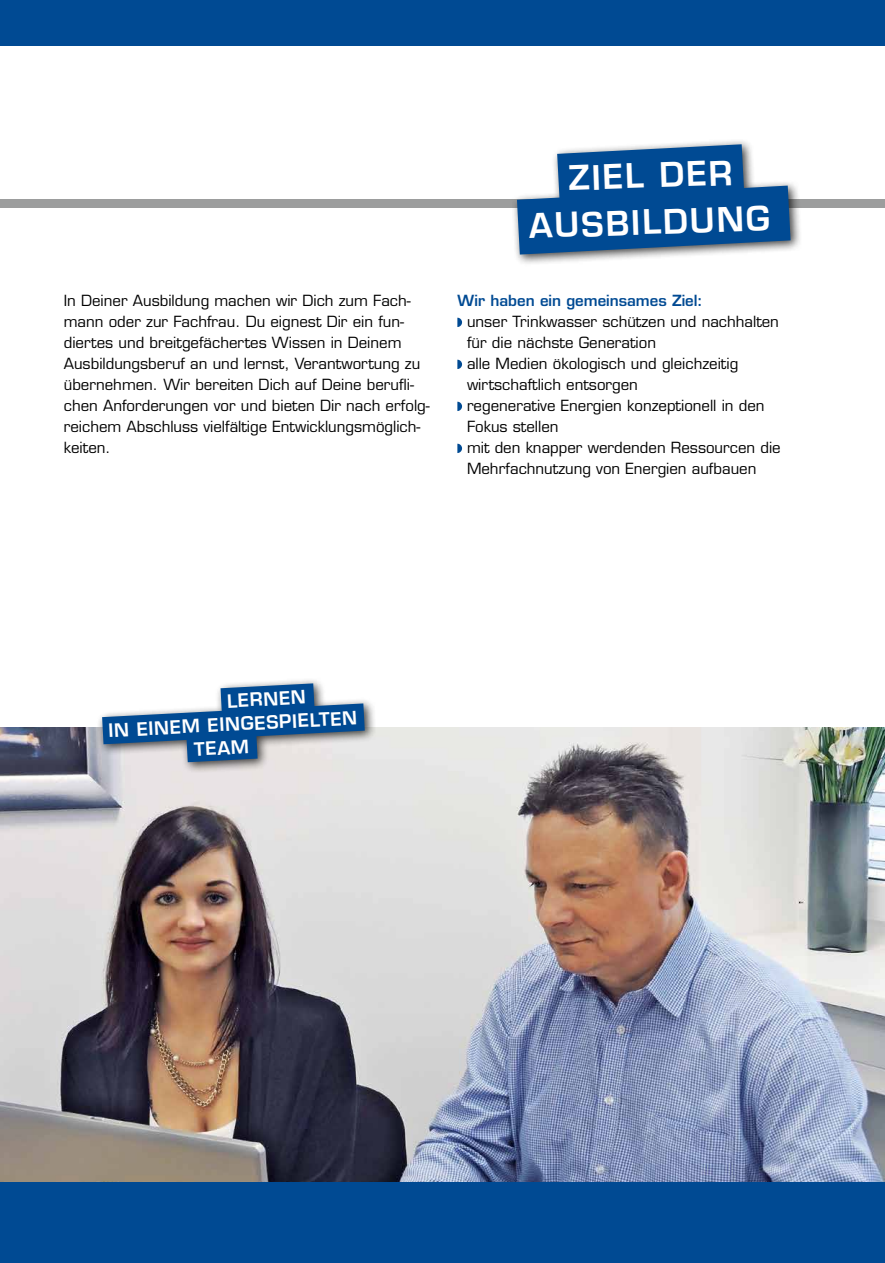
<style>
.page{position:relative;width:885px;height:1263px;background:#fff}
.page>*{position:absolute;margin:0;border:0;box-sizing:border-box;transform-origin:0 0}
.t1{font:600 33px/46.5px "Eurostile";color:#fff;text-align:center}
.t2{font:600 18px "Eurostile";color:#fff}
.t3{font:15px/21px "Eurostile";color:#000}
.t4{font:600 15px "Eurostile";color:#004a93}
</style>
<div class="page">
<div style="left:0;top:199px;width:884px;height:9px;background:#9c9d9d"></div>
<img style="left:0;top:727px;width:884px;height:455px">
<div style="left:0;top:1182px;width:884px;height:81px;background:#004a93"></div>
<svg style="left:457px;top:318px;width:5px;height:9px"></svg>
<svg style="left:457px;top:360px;width:5px;height:9px"></svg>
<svg style="left:457px;top:402px;width:5px;height:9px"></svg>
<svg style="left:457px;top:444px;width:5px;height:9px"></svg>
<div style="left:511px;top:139px;width:291px;height:128px;background:#000;opacity:.75"></div>
<svg style="left:517px;top:144px;width:273px;height:111px;background:#376fa6"></svg>
<div style="left:96px;top:677px;width:280px;height:97px;background:#000;opacity:.75"></div>
<svg style="left:102px;top:683px;width:263px;height:79px"></svg>
<div style="left:0;top:0;width:884px;height:45px;background:#004a93"></div>
<h1 class="t1" style="left:526px;top:156px;width:242px;rotate:-2deg">ZIEL DER<br>AUSBILDUNG</h1>
<p class="t3" style="left:64px;top:290px;width:367px">In Deiner Ausbildung machen wir Dich zum Fach&shy;mann oder zur Fachfrau. Du eignest Dir ein fun&shy;diertes und breitgefächertes Wissen in Deinem Ausbildungsberuf an und lernst, Verantwortung zu übernehmen. Wir bereiten Dich auf Deine berufli&shy;chen Anforderungen vor und bieten Dir nach erfolg&shy;reichem Abschluss vielfältige Entwicklungsmöglich&shy;keiten.</p>
<p class="t4" style="left:457px;top:291px;width:247px">Wir haben ein gemeinsames Ziel:</p>
<p class="t3" style="left:467px;top:311px;width:315px">unser Trinkwasser schützen und nachhalten für die nächste Generation<br>alle Medien ökologisch und gleichzeitig wirtschaftlich entsorgen<br>regenerative Energien konzeptionell in den Fokus stellen<br>mit den knapper werdenden Ressourcen die Mehrfachnutzung von Energien aufbauen</p>
<p class="t2" style="left:226px;top:690px;width:80px;rotate:-3deg">LERNEN</p>
<p class="t2" style="left:108px;top:719px;width:250px;rotate:-3deg">IN EINEM EINGESPIELTEN</p>
<p class="t2" style="left:193px;top:738px;width:56px;rotate:-3deg">TEAM</p>
</div>
